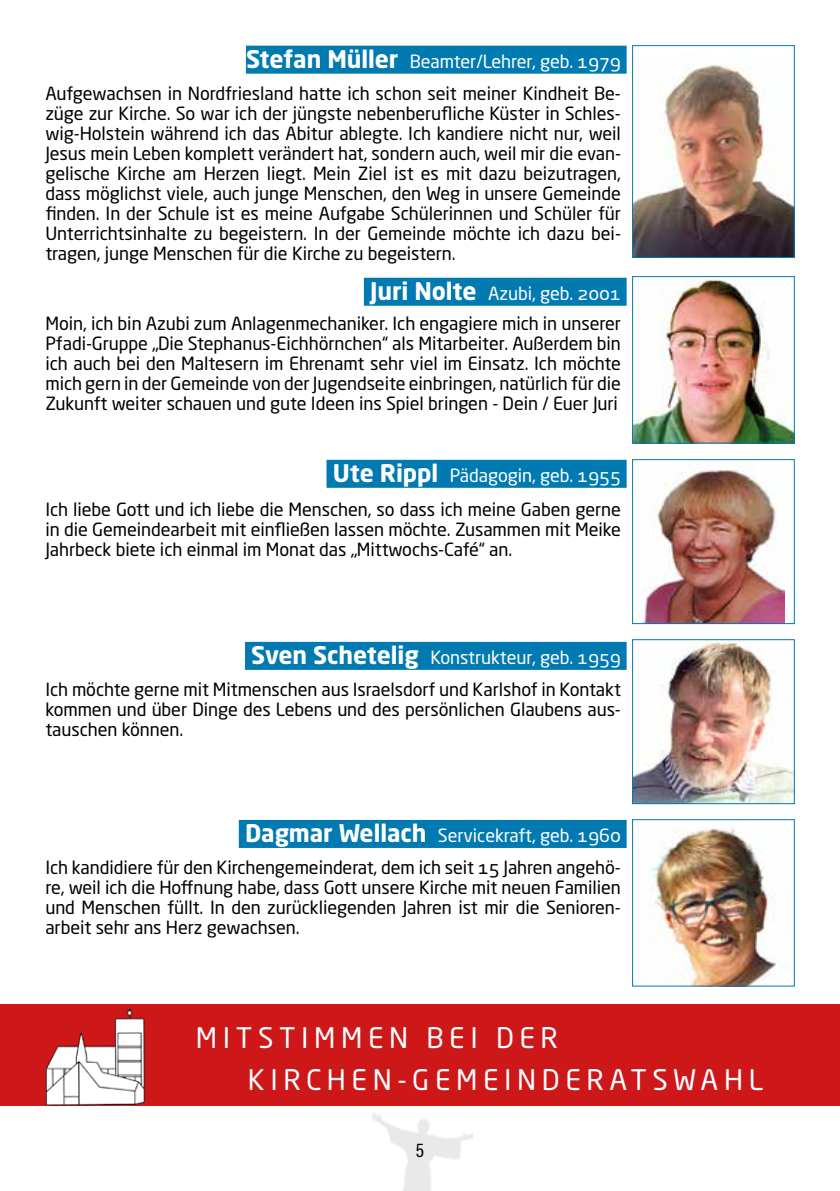
<style>
.page{position:relative;width:840px;height:1191px;background:#fff}
.page>*{position:absolute;margin:0;border:0;box-sizing:border-box;transform-origin:0 0}
.t1{font:28px/42px "Neo Sans W1 G";letter-spacing:.2em;color:#fff}
.t2{font:20px "Acumin Pro Cond";color:#000}
.t3{font:18px/20px "Neo Sans W1 G";letter-spacing:-.005em;color:#000;text-align:right}
.s1{font-weight:700;font-size:24px;color:#fff}
.s2{color:#fff}
</style>
<div class="page">
<img style="left:371px;top:1112px;width:101px;height:79px">
<div style="left:246px;top:46px;width:380px;height:28px;background:#007ab1"></div>
<div style="left:363px;top:278px;width:263px;height:28px;background:#007ab1"></div>
<div style="left:326px;top:460px;width:300px;height:28px;background:#007ab1"></div>
<div style="left:245px;top:642px;width:381px;height:28px;background:#007ab1"></div>
<div style="left:239px;top:820px;width:387px;height:28px;background:#007ab1"></div>
<img style="left:634px;top:65px;width:158px;height:191px">
<div style="left:632px;top:45px;width:162px;height:213px;border:1px solid #007ab1"></div>
<img style="left:634px;top:279px;width:158px;height:162px">
<div style="left:632px;top:276px;width:162px;height:167px;border:1px solid #007ab1"></div>
<img style="left:649px;top:828px;width:137px;height:156px">
<div style="left:632px;top:819px;width:162px;height:167px;border:1px solid #007ab1"></div>
<img style="left:642px;top:461px;width:142px;height:161px">
<div style="left:632px;top:459px;width:162px;height:165px;border:1px solid #007ab1"></div>
<img style="left:634px;top:641px;width:158px;height:161px">
<div style="left:632px;top:639px;width:162px;height:165px;border:1px solid #007ab1"></div>
<div style="left:0;top:1004px;width:839px;height:102px;background:#cd1719"></div>
<img style="left:45px;top:1007px;width:100px;height:99px">
<p class="t3" style="left:45px;top:45px;width:576px;line-height:32px"><span class="s1">Stefan Müller</span> <span class="s2">Beamter/Lehrer, geb. 1979<br></span>Aufgewachsen in Nordfriesland hatte ich schon seit meiner Kindheit Be-</p>
<p class="t3" style="left:45px;top:103px;width:576px;text-align:justify">züge zur Kirche. So war ich der jüngste nebenberufliche Küster in Schles&shy;wig-Holstein während ich das Abitur ablegte. Ich kandiere nicht nur, weil Jesus mein Leben komplett verändert hat, sondern auch, weil mir die evan&shy;gelische Kirche am Herzen liegt. Mein Ziel ist es mit dazu beizutragen, dass möglichst viele, auch junge Menschen, den Weg in unsere Gemeinde finden. In der Schule ist es meine Aufgabe Schülerinnen und Schüler für Unterrichtsinhalte zu begeistern. In der Gemeinde möchte ich dazu bei&shy;tragen, junge Menschen für die Kirche zu begeistern.</p>
<p class="t3" style="left:45px;top:278px;width:576px;line-height:30px"><span class="s1">Juri Nolte</span> <span class="s2">Azubi, geb. 2001<br></span>Moin, ich bin Azubi zum Anlagenmechaniker. Ich engagiere mich in unserer</p>
<p class="t3" style="left:45px;top:333px;width:577px;text-align:justify">Pfadi-Gruppe „Die Stephanus-Eichhörnchen“ als Mitarbeiter. Außerdem bin ich auch bei den Maltesern im Ehrenamt sehr viel im Einsatz. Ich möchte mich gern in der Gemeinde von der Jugendseite einbringen, natürlich für die Zukunft weiter schauen und gute Ideen ins Spiel bringen - Dein / Euer Juri</p>
<p class="t3" style="left:45px;top:458px;width:576px;line-height:34px"><span class="s1">Ute Rippl</span> <span class="s2">Pädagogin, geb. 1955<br></span>Ich liebe Gott und ich liebe die Menschen, so dass ich meine Gaben gerne</p>
<p class="t3" style="left:45px;top:519px;width:576px;text-align:left">in die Gemeindearbeit mit einfließen lassen möchte. Zusammen mit Meike<br>Jahrbeck biete ich einmal im Monat das „Mittwochs-Café“ an.</p>
<p class="t3" style="left:45px;top:641px;width:576px;line-height:32px"><span class="s1">Sven Schetelig</span> <span class="s2">Konstrukteur, geb. 1959<br></span>Ich möchte gerne mit Mitmenschen aus Israelsdorf und Karlshof in Kontakt</p>
<p class="t3" style="left:45px;top:699px;width:576px;text-align:left">kommen und über Dinge des Lebens und des persönlichen Glaubens aus&shy;tauschen können.</p>
<p class="t3" style="left:45px;top:819px;width:576px;line-height:32px"><span class="s1">Dagmar Wellach</span> <span class="s2">Servicekraft, geb. 1960<br></span>Ich kandidiere für den Kirchengemeinderat, dem ich seit 15 Jahren angehö-</p>
<p class="t3" style="left:45px;top:877px;width:576px;text-align:justify">re, weil ich die Hoffnung habe, dass Gott unsere Kirche mit neuen Familien und Menschen füllt. In den zurückliegenden Jahren ist mir die Senioren&shy;arbeit sehr ans Herz gewachsen.</p>
<h1 class="t1" style="left:248px;top:1016px;width:516px;text-indent:-52px">MITSTIMMEN BEI DER<br>KIRCHEN-GEMEINDERATSWAHL</h1>
<p class="t2" style="left:415px;top:1137px;width:10px">5</p>
</div>
